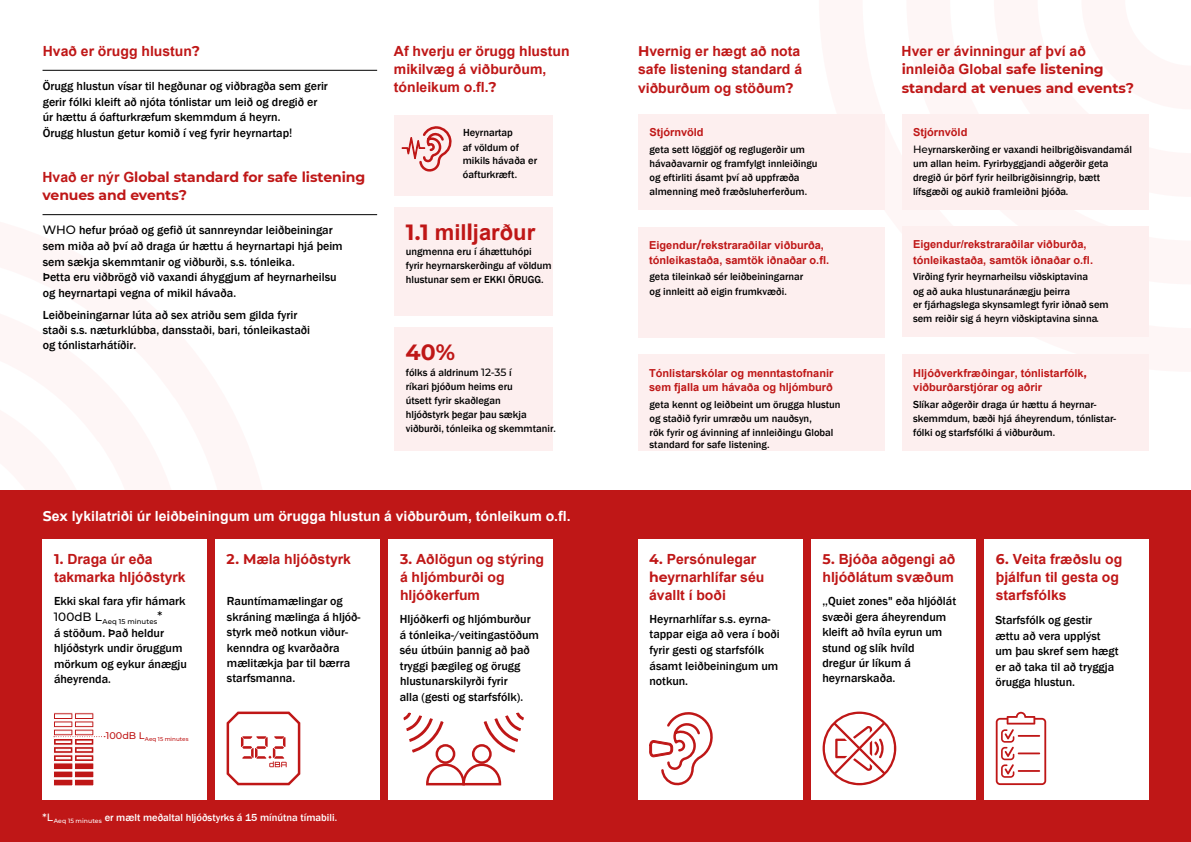
<style>
.page{position:relative;width:1191px;height:842px;background:#fff}
.page>*{position:absolute;margin:0;border:0;box-sizing:border-box;transform-origin:0 0}
.t1{font:700 22px "Arial";color:#bf1717}
.t2{font:700 22px "Montserrat";color:#bf1717}
.t3{font:700 14px/18px "Arial";color:#bf1717}
.t4{font:700 14px "Montserrat";letter-spacing:-.005em;color:#bf1717}
.t5{font:700 14px "Arial";color:#fff}
.t6{font:500 12px/15.5px "Franklin Gothic";color:#000}
.t7{font:700 11px/14.3px "Arial";color:#bf1717}
.t8{font:500 10.5px/14px "Franklin Gothic";color:#000}
.t9{font:500 10.5px "Franklin Gothic";color:#fff}
.t10{font:500 7px "Montserrat";letter-spacing:.01em;color:#000}
.t11{font:500 5.6px "Montserrat";letter-spacing:.005em;color:#bf1717}
.s1{font-family:"Montserrat"}
.s2{font-family:"Arial"}
</style>
<div class="page">
<svg style="left:819px;top:114px;width:330px;height:258px"></svg>
<hr style="left:43px;top:70px;width:334px;height:1px;background:#000">
<hr style="left:43px;top:214px;width:334px;height:1px;background:#000">
<div style="left:638px;top:115px;width:246px;height:95px;background:#fdefef"></div>
<div style="left:638px;top:227px;width:246px;height:111px;background:#fdefef"></div>
<div style="left:638px;top:355px;width:246px;height:96px;background:#fdefef"></div>
<div style="left:901px;top:115px;width:247px;height:95px;background:#fdefef"></div>
<div style="left:901px;top:226px;width:247px;height:111px;background:#fdefef"></div>
<div style="left:901px;top:355px;width:247px;height:96px;background:#fdefef"></div>
<div style="left:394px;top:207px;width:159px;height:108px;background:#fdefef"></div>
<div style="left:394px;top:328px;width:159px;height:123px;background:#fdefef"></div>
<div style="left:394px;top:115px;width:159px;height:80px;background:#fdefef"></div>
<div style="left:0;top:491px;width:1191px;height:351px;background:#bf1717"></div>
<div style="left:43px;top:539px;width:164px;height:260px;background:#fff"></div>
<div style="left:638px;top:539px;width:164px;height:260px;background:#fff"></div>
<div style="left:216px;top:539px;width:164px;height:260px;background:#fff"></div>
<div style="left:811px;top:539px;width:164px;height:260px;background:#fff"></div>
<div style="left:389px;top:539px;width:164px;height:260px;background:#fff"></div>
<div style="left:984px;top:539px;width:164px;height:260px;background:#fff"></div>
<svg style="left:401px;top:126px;width:51px;height:46px"></svg>
<svg style="left:995px;top:712px;width:51px;height:73px"></svg>
<svg style="left:226px;top:711px;width:75px;height:75px"></svg>
<svg style="left:649px;top:712px;width:64px;height:74px"></svg>
<svg style="left:822px;top:711px;width:75px;height:74px"></svg>
<div style="left:53px;top:763px;width:20px;height:7px;background:#bf1717"></div>
<div style="left:53px;top:763px;width:20px;height:7px;border:1px solid #fff"></div>
<div style="left:53px;top:771px;width:20px;height:7px;background:#bf1717"></div>
<div style="left:53px;top:771px;width:20px;height:7px;border:1px solid #fff"></div>
<div style="left:53px;top:779px;width:20px;height:7px;background:#bf1717"></div>
<div style="left:53px;top:779px;width:20px;height:7px;border:1px solid #fff"></div>
<div style="left:74px;top:763px;width:20px;height:7px;background:#bf1717"></div>
<div style="left:74px;top:763px;width:20px;height:7px;border:1px solid #fff"></div>
<div style="left:74px;top:771px;width:20px;height:7px;background:#bf1717"></div>
<div style="left:74px;top:771px;width:20px;height:7px;border:1px solid #fff"></div>
<svg style="left:53px;top:712px;width:52px;height:50px"></svg>
<div style="left:74px;top:779px;width:20px;height:7px;background:#bf1717"></div>
<div style="left:74px;top:779px;width:20px;height:7px;border:1px solid #fff"></div>
<svg style="left:403px;top:712px;width:121px;height:74px"></svg>
<p class="t3" style="left:43px;top:42px;width:159px">Hvað er örugg hlustun<span class="s1">?</span></p>
<p class="t3" style="left:394px;top:42px;width:177px">Af hverju er örugg hlustun mikilvæg á viðburðum, tónleikum o.fl.<span class="s1">?</span></p>
<p class="t6" style="left:43px;top:78px;width:287px">Örugg hlustun vísar til hegðunar og viðbragða sem gerir gerir fólki kleift að njóta tónlistar um leið og dregið er úr hættu á óafturkræfum skemmdum á heyrn<span class="s1">.<br></span>Örugg hlustun getur komið í veg fyrir heyrnartap<span class="s1">!</span></p>
<p class="t4" style="left:43px;top:167px;width:324px"><span class="s2">Hvað er nýr G</span>lobal standard for safe listening</p>
<p class="t8" style="left:463px;top:126px;width:76px">Heyrnartap<br>af völdum of mikils hávaða er óafturkræft<span class="s1">.</span></p>
<p class="t4" style="left:43px;top:185px;width:146px">venues and events?</p>
<p class="t6" style="left:43px;top:222px;width:301px"><span class="s1">WHO</span> hefur þróað og gefið út sannreyndar leiðbeiningar sem miða að því að draga úr hættu á heyrnartapi hjá þeim sem sækja skemmtanir og viðburði, s.s. tónleika<span class="s1">.<br></span>Þetta eru viðbrögð við vaxandi áhyggjum af heyrnarheilsu og heyrnartapi vegna of mikil hávaða<span class="s1">.</span></p>
<p class="t6" style="left:43px;top:307px;width:269px">Leiðbeiningarnar lúta að sex atriðu sem gilda fyrir staði s.s. næturklúbba, dansstaði, bari, tónleikastaði og tónlistarhátíðir<span class="s1">.</span></p>
<h1 class="t1" style="left:406px;top:220px;width:131px"><span class="s1">1.1</span> mil<span class="s1">l</span>jarður</h1>
<p class="t8" style="left:406px;top:244px;width:147px">ungmenna eru í áhættuhópi<br>fyrir heyrnarskerðingu af völdum hlustunar sem er EKKI ÖRUGG.</p>
<h1 class="t2" style="left:405px;top:337px;width:51px">40%</h1>
<p class="t8" style="left:406px;top:365px;width:152px">fólks á aldrinum <span class="s1">12-35</span> í<br>ríkari þjóðum heims eru<br>útsett fyrir skaðlegan<br>hljóðstyrk þegar þau sækja viðburði, tónleika og skemmtanir<span class="s1">.</span></p>
<p class="t3" style="left:638px;top:42px;width:165px;line-height:18.5px"><span class="s1">H</span>vernig er hægt að nota safe listening standard á viðburðum og stöðum<span class="s1">?</span></p>
<p class="t7" style="left:649px;top:125px;width:56px">Stjórnvöld</p>
<p class="t8" style="left:649px;top:142px;width:170px">geta sett löggjöf og reglugerðir um hávaðavarnir og framfylgt innleiðingu og eftirliti ásamt því að uppfræða almenning með fræðsluherferðum<span class="s1">.</span></p>
<p class="t3" style="left:901px;top:42px;width:186px">Hver er ávinningur af því að</p>
<p class="t4" style="left:901px;top:59px;width:203px">i<span class="s2">nnleiða Global</span> safe listening</p>
<p class="t4" style="left:901px;top:78px;width:234px">standard at venues and events?</p>
<p class="t7" style="left:913px;top:125px;width:56px">Stjórnvöld</p>
<p class="t8" style="left:913px;top:142px;width:220px"><span class="s1">He</span>yrnarskerðing er vaxandi heilbrigðisvandamál um allan heim<span class="s1">.</span> Fyrirbyggjandi aðgerðir geta dregið úr þörf fyrir heilbrigðisinngrip, bætt lífsgæði og aukið framleiðni þjóða<span class="s1">.</span></p>
<p class="t7" style="left:649px;top:238px;width:176px">Eigendur<span class="s1">/</span>rekstraraðilar viðburða,</p>
<p class="t7" style="left:913px;top:237px;width:175px">Eigendur/rekstraraðilar viðburða,</p>
<p class="t7" style="left:649px;top:253px;width:181px">tónleikastaða, samtök iðnaðar o.fl.</p>
<p class="t7" style="left:913px;top:253px;width:181px">tónleikastaða, samtök iðnaðar o.fl.</p>
<p class="t8" style="left:649px;top:269px;width:155px;line-height:14.4px">geta tileinkað sér leiðbeiningarnar og innleitt að eigin frumkvæði<span class="s1">.</span></p>
<p class="t8" style="left:913px;top:270px;width:197px">Virðing fyrir heyrnarheilsu viðskiptavina<br>og að auka hlustunaránægju þeirra<br>er fjárhagslega skynsamlegt fyrir iðnað sem sem reiðir sig á heyrn viðskiptavina sinna<span class="s1">.</span></p>
<p class="t7" style="left:649px;top:366px;width:186px">Tónlistarskólar og menntastofnanir sem fjalla um hávaða og hljómburð</p>
<p class="t7" style="left:913px;top:366px;width:175px">Hljóðverkfræðingar, tónlistarfólk<span class="s1">, </span>viðburðarstjórar og aðrir</p>
<p class="t8" style="left:649px;top:397px;width:192px">geta kennt og leiðbeint um örugga hlustun og staðið fyrir umræðu um nauðsyn<span class="s1">,<br></span>rök fyrir og ávinning af innleiðingu Global</p>
<p class="t8" style="left:649px;top:437px;width:122px">standard for safe listening.</p>
<p class="t8" style="left:913px;top:397px;width:204px">Slíkar aðgerðir draga úr hættu á heyrnar&shy;skemmdum, bæði hjá áheyrendum, tónlistar&shy;fólki og starfsfólki á viðburðum<span class="s1">.</span></p>
<p class="t5" style="left:43px;top:509px;width:529px"><span class="s1">S</span>e<span class="s1">x</span> lykilatriði úr leiðbeiningum um örugga hlustun á viðburðum, tónleikum o.fl.</p>
<p class="t3" style="left:54px;top:550px;width:133px"><span class="s1">1.</span> Draga úr eða takmarka hljóðstyrk</p>
<p class="t3" style="left:227px;top:550px;width:126px"><span class="s1">2. M</span>æla hljóðstyrk</p>
<p class="t3" style="left:400px;top:550px;width:146px"><span class="s1">3.</span> Aðlögun og stýring á hljómburði og hljóðkerfum</p>
<p class="t3" style="left:649px;top:550px;width:117px"><span class="s1">4.</span> Persónulegar <span class="s1">he</span>yrnarhlífar séu ávallt í boði</p>
<p class="t3" style="left:822px;top:550px;width:134px"><span class="s1">5.</span> Bjóða aðgengi að hljóðlátum svæðum</p>
<p class="t3" style="left:996px;top:550px;width:128px"><span class="s1">6.</span> Veita fræðslu og þjálfun til gesta og starfsfólks</p>
<p class="t6" style="left:54px;top:593px;width:133px">Ekki skal fara yfir hámark</p>
<p class="t6" style="left:54px;top:625px;width:134px">á stöðum. Það heldur hljóðstyrk undir öruggum mörkum og eykur ánægju áheyrenda<span class="s1">.</span></p>
<p class="t6" style="left:227px;top:594px;width:135px;line-height:15.2px">Rauntímamælingar og skráning mælinga á hljóð&shy;styrk með notkun viður-</p>
<p class="t6" style="left:227px;top:640px;width:125px;line-height:15.2px">kenndra og kvarðaðra mælitækja þar til bærra starfsmanna.</p>
<p class="t6" style="left:822px;top:594px;width:135px;line-height:15.2px">,,Quiet zones" eða hljóðlát svæði gera áheyrendum kleift að hvíla eyrun um</p>
<p class="t6" style="left:822px;top:640px;width:94px">stund og slík hvíld</p>
<p class="t6" style="left:822px;top:670px;width:74px">heyrnarskaða.</p>
<p class="t10" style="left:54px;top:616px;width:110px"><sup>100dB</sup> <sup>L</sup>Aeq 15 minutes<sup>*</sup></p>
<p class="t6" style="left:649px;top:611px;width:132px">Heyrnarhlífar s.s. eyrna&shy;tappar eiga að vera í boði fyrir gesti og starfsfólk ásamt leiðbeiningum um notkun.</p>
<p class="t6" style="left:400px;top:612px;width:141px;line-height:15.2px">Hljóðkerfi og hljómburður á tónleika-/veitingastöðum séu útbúin þannig að það</p>
<p class="t6" style="left:400px;top:658px;width:125px">tryggi þægileg og örugg hlustunarskilyrði fyrir alla (gesti og starfsfólk)<span class="s1">.</span></p>
<p class="t6" style="left:995px;top:613px;width:125px;line-height:15.2px">Starfsfólk og gestir ættu að vera upplýst um þau skref sem hægt</p>
<p class="t6" style="left:995px;top:659px;width:120px;line-height:14.9px">er að taka til að tryggja örugga hlustun.</p>
<p class="t6" style="left:822px;top:655px;width:90px">dregur úr líkum á</p>
<p class="t11" style="left:106px;top:735px;width:84px"><sup>100dB</sup> <sup>L</sup>Aeq 15 minutes</p>
<p class="t9" style="left:43px;top:811px;width:296px"><span class="s1">*L</span><sub>Aeq</sub> <sub>15</sub> <sub>minutes</sub> er mælt meðaltal hljóðstyrks á 15 mínútna tímabili<span class="s1">.</span></p>
</div>
